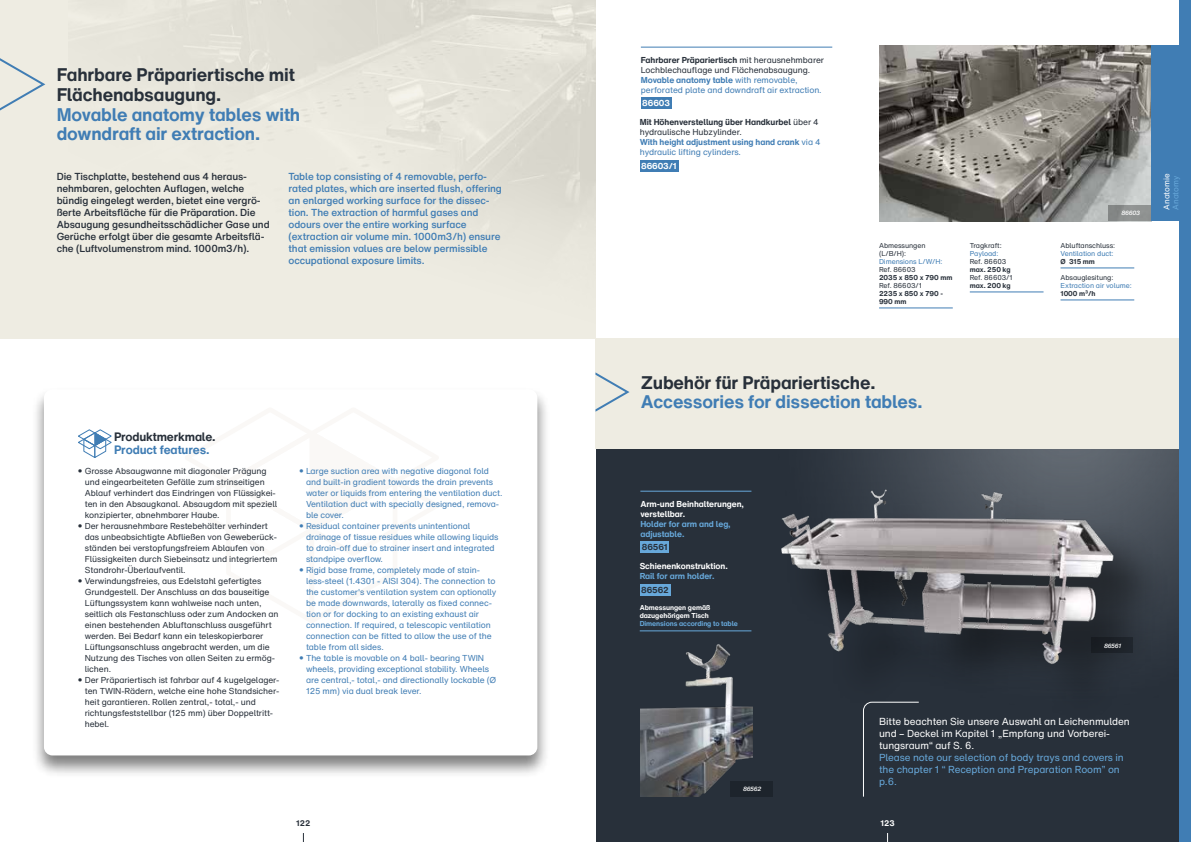
<style>
.page{position:relative;width:1191px;height:842px;background:#fff}
.page>*{position:absolute;margin:0;border:0;box-sizing:border-box;transform-origin:0 0}
.t1{font:700 18px/19.8px "Helvetica Now Text";letter-spacing:-.01em;color:#407db4}
.t2{font:700 18px/19.8px "Helvetica Now Text";letter-spacing:-.01em;color:#28303a}
.t3{font:700 12px "Helvetica Now Text";letter-spacing:-.015em;color:#28303a}
.t4{font:700 12px "Helvetica Now Text";letter-spacing:-.01em;color:#407db4}
.t5{font:500 10px/12px "Helvetica Now Text";letter-spacing:-.01em;color:#407db4}
.t6{font:500 10px/12px "Helvetica Now Text";letter-spacing:-.01em;color:#28303a}
.t7{font:10px/12px "Helvetica Now Text";letter-spacing:-.01em;color:#fff}
.t8{font:10px/12px "Helvetica Now Text";letter-spacing:-.01em;color:#67a8da}
.t9{font:8.5px/11px "Helvetica Now Text";letter-spacing:-.01em;color:#407db4}
.t10{font:8.5px/11px "Helvetica Now Text";letter-spacing:-.01em;color:#28303a}
.t11{font:700 8.5px/10px "Helvetica Now Text";letter-spacing:-.01em;color:#407db4}
.t12{font:700 8.5px/10px "Helvetica Now Text";letter-spacing:-.01em;color:#fff}
.t13{font:700 8.5px/10px "Helvetica Now Text";letter-spacing:-.01em;color:#67a8da}
.t14{font:700 8.5px "Helvetica Now Text";letter-spacing:-.01em;color:#28303a}
.t15{font:8px "Helvetica Now Text";letter-spacing:-.01em;color:#fff}
.t16{font:8px "Helvetica Now Text";letter-spacing:-.01em;color:#67a8da}
.t17{font:700 8px "Helvetica Now Text";color:#28303a}
.t18{font:700 8px "Helvetica Now Text";color:#fff}
.t19{font:7px/8px "Helvetica Now Text";letter-spacing:-.01em;color:#28303a}
.t20{font:700 7px/8px "Helvetica Now Text";letter-spacing:-.01em;color:#28303a}
.t21{font:7px "Helvetica Now Text";letter-spacing:-.01em;color:#407db4}
.t22{font:700 7px/8px "Helvetica Now Text";letter-spacing:-.01em;color:#fff}
.t23{font:700 7px "Helvetica Now Text";letter-spacing:-.01em;color:#67a8da}
.t24{font:italic 500 6px "Helvetica Now Text";letter-spacing:-.05em;color:#fff}
.s1{font-weight:700;color:#28303a}
.s2{color:#28303a}
.s3{font-weight:700}
.s4{font-weight:400;color:#28303a}
.s5{font-weight:400}
</style>
<div class="page">
<div style="left:595px;top:448px;width:586px;height:394px;background:#28303a"></div>
<img style="left:770px;top:449px;width:409px;height:348px">
<div style="left:0;top:0;width:595px;height:338px;background:#eeece2"></div>
<img style="left:148px;top:0;width:447px;height:233px">
<hr style="left:640px;top:491px;width:111px;height:1px;background:#67a8da">
<div style="left:640px;top:541px;width:29px;height:12px;background:#67a8da"></div>
<div style="left:639px;top:584px;width:31px;height:11px;background:#67a8da"></div>
<hr style="left:639px;top:631px;width:112px;height:1px;background:#67a8da">
<svg style="left:863px;top:722px;width:56px;height:75px"></svg>
<img style="left:641px;top:630px;width:111px;height:166px">
<div style="left:730px;top:781px;width:42px;height:15px;background:#1d242c"></div>
<div style="left:783px;top:493px;width:388px;height:229px;background:#000;opacity:.45"></div>
<img style="left:770px;top:474px;width:372px;height:196px">
<div style="left:1091px;top:638px;width:41px;height:15px;background:#1b2026"></div>
<svg style="left:0;top:58px;width:45px;height:53px"></svg>
<div style="left:32px;top:387px;width:518px;height:391px;background:#000;opacity:.5"></div>
<div style="left:44px;top:389px;width:493px;height:366px;background:#fff;border-radius:9px"></div>
<svg style="left:78px;top:429px;width:33px;height:29px"></svg>
<hr style="left:641px;top:47px;width:191px;height:1px;background:#407db4">
<div style="left:641px;top:97px;width:30px;height:12px;background:#407db4"></div>
<div style="left:639px;top:160px;width:39px;height:11px;background:#407db4"></div>
<img style="left:879px;top:45px;width:272px;height:176px">
<div style="left:1108px;top:205px;width:43px;height:16px;background:linear-gradient(to right,#848787,#949796)"></div>
<hr style="left:879px;top:308px;width:73px;height:1px;background:#407db4">
<hr style="left:969px;top:292px;width:74px;height:1px;background:#407db4">
<hr style="left:1060px;top:268px;width:74px;height:1px;background:#407db4">
<hr style="left:1060px;top:300px;width:74px;height:1px;background:#407db4">
<div style="left:595px;top:338px;width:584px;height:111px;background:#eeece2"></div>
<svg style="left:595px;top:372px;width:34px;height:40px"></svg>
<div style="left:1179px;top:0;width:12px;height:842px;background:#407db4"></div>
<div style="left:1151px;top:45px;width:40px;height:176px;background:#407db4"></div>
<h1 class="t2" style="left:57px;top:64px;width:240px">Fahrbare Präpariertische mit<br>Flächenabsaugung.</h1>
<h1 class="t1" style="left:57px;top:104px;width:245px">Movable anatomy tables with downdraft air extraction.</h1>
<p class="t6" style="left:57px;top:170px;width:214px">Die Tischplatte, bestehend aus 4 heraus&shy;nehmbaren, gelochten Auflagen, welche bündig eingelegt werden, bietet eine vergrö&shy;ßerte Arbeitsfläche für die Präparation. Die Absaugung gesundheitsschädlicher Gase und Gerüche erfolgt über die gesamte Arbeitsflä&shy;che (Luftvolumenstrom mind. 1000m3/h).</p>
<p class="t5" style="left:288px;top:170px;width:215px">Table top consisting of 4 removable, perfo&shy;rated plates, which are inserted flush, offering an enlarged working surface for the dissec&shy;tion. The extraction of harmful gases and odours over the entire working surface (extraction air volume min. 1000m3/h) ensure that emission values are below permissible occupational exposure limits.</p>
<p class="t9" style="left:641px;top:54px;width:185px;line-height:10px"><span class="s1">Fahrbarer Präpariertisch</span> <span class="s2">mit herausnehmbarer Lochblechauflage und Flächenabsaugung.<br></span><span class="s3">Movable anatomy table</span> with removable, perforated plate and downdraft air extraction.</p>
<p class="t12" style="left:642px;top:98px;width:29px">86603</p>
<p class="t11" style="left:639px;top:117px;width:182px"><span class="s2">Mit Höhenverstellung über Handkurbel</span> <span class="s4">über 4 hydraulische Hubzylinder.<br></span>With height adjustment using hand crank <span class="s5">via 4 hydraulic lifting cylinders.</span></p>
<p class="t12" style="left:641px;top:161px;width:37px">86603/1</p>
<p class="t19" style="left:879px;top:241px;width:48px">Abmessungen (L/B/H):</p>
<p class="t21" style="left:879px;top:256px;width:65px">Dimensions L/W/H:</p>
<p class="t19" style="left:879px;top:265px;width:38px">Ref. 86603</p>
<p class="t20" style="left:879px;top:273px;width:75px">2035 x 850 x 790 mm</p>
<p class="t19" style="left:879px;top:281px;width:44px">Ref. 86603/1</p>
<p class="t20" style="left:879px;top:289px;width:65px">2235 x 850 x 790 -<br>990 mm</p>
<p class="t19" style="left:969px;top:241px;width:33px">Tragkraft:</p>
<p class="t21" style="left:969px;top:248px;width:30px">Payload:</p>
<p class="t19" style="left:969px;top:257px;width:38px">Ref. 86603</p>
<p class="t20" style="left:969px;top:265px;width:42px">max. 250 kg</p>
<p class="t19" style="left:969px;top:273px;width:44px">Ref. 86603/1</p>
<p class="t20" style="left:969px;top:281px;width:42px">max. 200 kg</p>
<p class="t24" style="left:1121px;top:209px;width:20px">86603</p>
<p class="t19" style="left:1060px;top:241px;width:56px">Abluftanschluss:</p>
<p class="t21" style="left:1060px;top:248px;width:54px">Ventilation duct:</p>
<p class="t20" style="left:1060px;top:257px;width:36px">Ø 315 mm</p>
<p class="t19" style="left:1060px;top:273px;width:54px">Absauglesitung:</p>
<p class="t21" style="left:1060px;top:280px;width:73px">Extraction air volume:</p>
<p class="t20" style="left:1060px;top:289px;width:36px">1000 m³/h</p>
<p class="t15" style="left:1160px;top:210px;width:37px;rotate:-90deg">Anatomie</p>
<p class="t16" style="left:1169px;top:210px;width:35px;rotate:-90deg">Anatomy</p>
<h2 class="t3" style="left:114px;top:427px;width:103px">Produktmerkmale.</h2>
<h2 class="t4" style="left:114px;top:441px;width:97px">Product features.</h2>
<p class="t10" style="left:85px;top:466px;width:196px">Grosse Absaugwanne mit diagonaler Prägung und eingearbeiteten Gefälle zum strinseitigen Ablauf verhindert das Eindringen von Flüssigkei&shy;ten in den Absaugkanal. Absaugdom mit speziell konzipierter, abnehmbarer Haube.<br>Der herausnehmbare Restebehälter verhindert das unbeabsichtigte Abfließen von Geweberück&shy;ständen bei verstopfungsfreiem Ablaufen von Flüssigkeiten durch Siebeinsatz und integriertem Standrohr-Überlaufventil.<br>Verwindungsfreies, aus Edelstahl gefertigtes Grundgestell. Der Anschluss an das bauseitige Lüftungssystem kann wahlweise nach unten, seitlich als Festanschluss oder zum Andocken an einen bestehenden Abluftanschluss ausgeführt werden. Bei Bedarf kann ein teleskopierbarer Lüftungsanschluss angebracht werden, um die Nutzung des Tisches von allen Seiten zu ermög&shy;lichen.<br>Der Präpariertisch ist fahrbar auf 4 kugelgelager&shy;ten TWIN-Rädern, welche eine hohe Standsicher&shy;heit garantieren. Rollen zentral,- total,- und richtungsfeststellbar (125 mm) über Doppeltritt&shy;hebel.</p>
<p class="t9" style="left:306px;top:466px;width:198px">Large suction area with negative diagonal fold and built-in gradient towards the drain prevents water or liquids from entering the ventilation duct.<br>Ventilation duct with specially designed, remova&shy;ble cover.<br>Residual container prevents unintentional drainage of tissue residues while allowing liquids to drain-off due to strainer insert and integrated standpipe overflow.<br>Rigid base frame, completely made of stain&shy;less-steel (1.4301 - AISI 304). The connection to the customer's ventilation system can optionally be made downwards, laterally as fixed connec&shy;tion or for docking to an existing exhaust air connection. If required, a telescopic ventilation connection can be fitted to allow the use of the table from all sides.<br>The table is movable on 4 ball- bearing TWIN wheels, providing exceptional stability. Wheels are central,- total,- and directionally lockable (Ø 125 mm) via dual break lever.</p>
<h1 class="t2" style="left:641px;top:372px;width:236px">Zubehör für Präpariertische.</h1>
<h1 class="t1" style="left:641px;top:392px;width:283px">Accessories for dissection tables.</h1>
<p class="t12" style="left:640px;top:498px;width:105px">Arm-und Beinhalterungen, verstellbar.</p>
<p class="t13" style="left:640px;top:518px;width:92px">Holder for arm and leg, adjustable.</p>
<p class="t14" style="left:642px;top:541px;width:27px">86561</p>
<p class="t12" style="left:639px;top:561px;width:89px">Schienenkonstruktion.</p>
<p class="t13" style="left:639px;top:571px;width:76px">Rail for arm holder.</p>
<p class="t14" style="left:641px;top:584px;width:29px">86562</p>
<p class="t22" style="left:639px;top:604px;width:72px">Abmessungen gemäß dazugehörigem Tisch</p>
<p class="t23" style="left:639px;top:619px;width:100px">Dimensions according to table</p>
<p class="t24" style="left:743px;top:784px;width:20px">86562</p>
<p class="t24" style="left:1104px;top:641px;width:19px">86561</p>
<p class="t7" style="left:879px;top:715px;width:252px">Bitte beachten Sie unsere Auswahl an Leichenmulden und – Deckel im Kapitel 1 „Empfang und Vorberei&shy;tungsraum“ auf S. 6.</p>
<p class="t8" style="left:879px;top:751px;width:246px">Please note our selection of body trays and covers in the chapter 1 “ Reception and Preparation Room” on p.6.</p>
<p class="t17" style="left:296px;top:817px;width:16px">122</p>
<p class="t18" style="left:880px;top:817px;width:16px">123</p>
</div>
